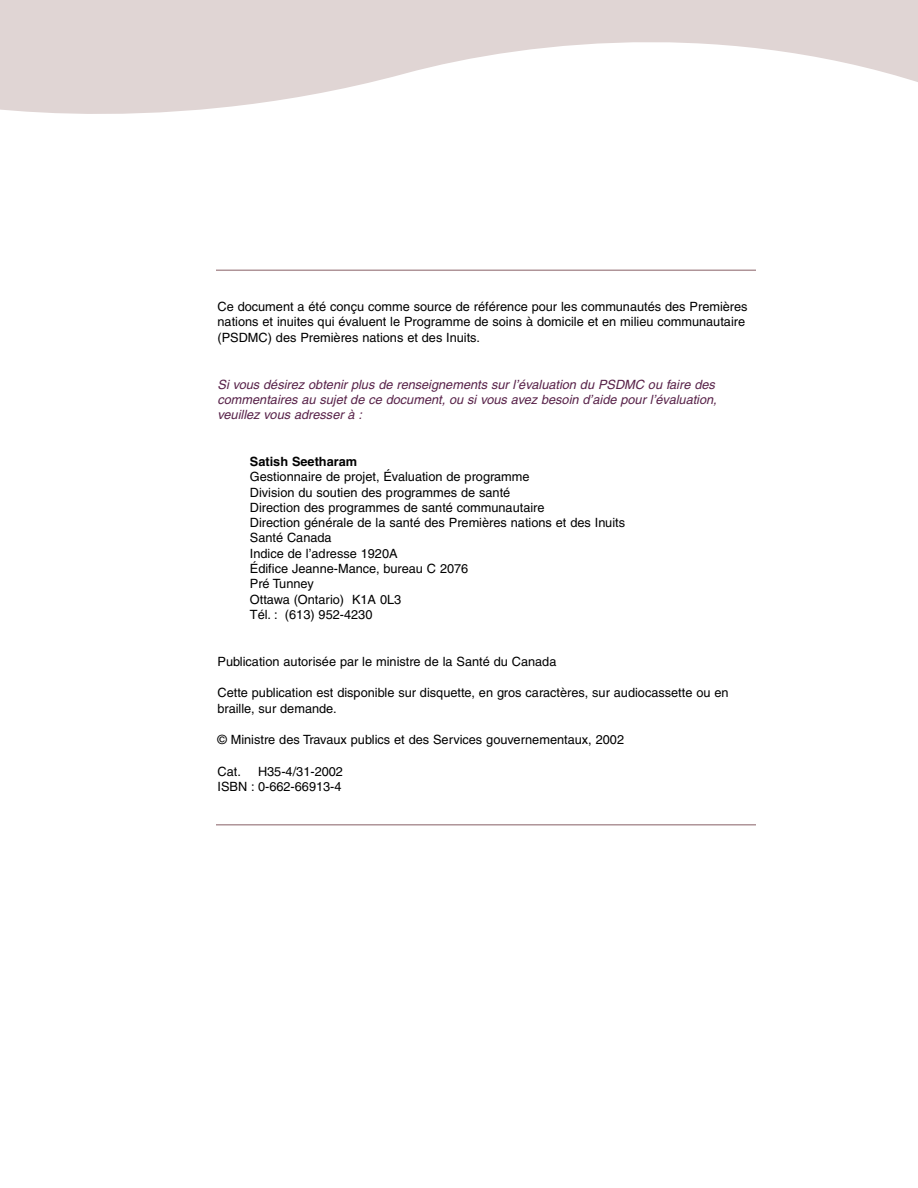
<style>
.page{position:relative;width:918px;height:1188px;background:#fff}
.page>*{position:absolute;margin:0;border:0;box-sizing:border-box;transform-origin:0 0}
.t1{font:12.75px/15.3px "Helvetica";color:#000}
.t2{font:italic 12.75px/15.3px "Helvetica";color:#582249}
.t3{font:700 12.75px "Helvetica";color:#000}
</style>
<div class="page">
<svg style="left:0;top:0;width:918px;height:114px;fill:#e0d5d4"></svg>
<hr style="left:216px;top:270px;width:540px;height:1px;background:#af9498">
<hr style="left:216px;top:824px;width:540px;height:2px;background:#af9498">
<p class="t1" style="left:218px;top:300px;width:532px">Ce document a été conçu comme source de référence pour les communautés des Premières nations et inuites qui évaluent le Programme de soins à domicile et en milieu communautaire (PSDMC) des Premières nations et des Inuits.</p>
<p class="t2" style="left:218px;top:378px;width:501px">Si vous désirez obtenir plus de renseignements sur l’évaluation du PSDMC ou faire des commentaires au sujet de ce document, ou si vous avez besoin d’aide pour l’évaluation, veuillez vous adresser à :</p>
<p class="t3" style="left:250px;top:457px;width:109px">Satish Seetharam</p>
<p class="t1" style="left:250px;top:470px;width:377px">Gestionnaire de projet, Évaluation de programme<br>Division du soutien des programmes de santé<br>Direction des programmes de santé communautaire<br>Direction générale de la santé des Premières nations et des Inuits Santé Canada<br>Indice de l’adresse 1920A<br>Édifice Jeanne-Mance, bureau C 2076<br>Pré Tunney<br>Ottawa (Ontario) K1A 0L3<br>Tél. : (613) 952-4230</p>
<p class="t1" style="left:218px;top:655px;width:340px">Publication autorisée par le ministre de la Santé du Canada</p>
<p class="t1" style="left:218px;top:686px;width:513px">Cette publication est disponible sur disquette, en gros caractères, sur audiocassette ou en braille, sur demande.</p>
<p class="t1" style="left:218px;top:733px;width:408px">© Ministre des Travaux publics et des Services gouvernementaux, 2002</p>
<p class="t1" style="left:218px;top:765px;width:25px">Cat.</p>
<p class="t1" style="left:218px;top:765px;width:127px;text-align:right">H35-4/31-2002<br>ISBN : 0-662-66913-4</p>
</div>
